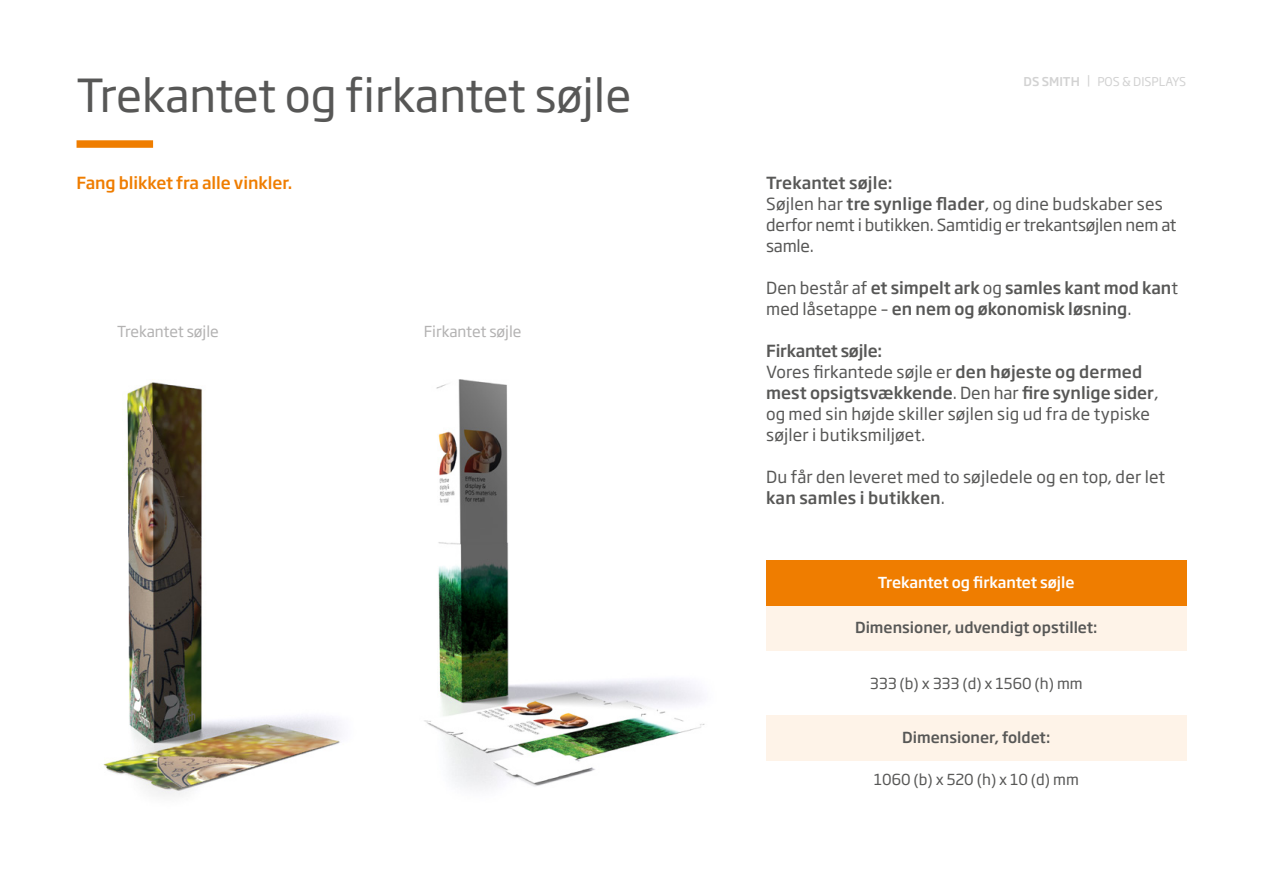
<style>
.page{position:relative;width:1263px;height:893px;background:#fff}
.page>*{position:absolute;margin:0;border:0;box-sizing:border-box;transform-origin:0 0}
.t1{font:45px "Soho Gothic Pro";color:#575756}
.t2{font:16.5px/21px "Soho Gothic Pro";letter-spacing:.01em;color:#575756}
.t3{font:16.5px/21px "Soho Gothic Pro";letter-spacing:-.01em;color:#575756}
.t4{font:500 16.5px/21px "Soho Gothic Pro";color:#575756}
.t5{font:500 16.5px "Soho Gothic Pro";letter-spacing:-.005em;color:#ef7d00}
.t6{font:500 15px "Soho Gothic Pro";color:#575756}
.t7{font:15px "Soho Gothic Pro";color:#575756}
.t8{font:15px "Soho Gothic Pro";color:#b3b2b2}
.t9{font:500 15px "Soho Gothic Pro";letter-spacing:-.015em;color:#fff}
.t10{font:12px "Soho Gothic Pro";color:#d2d2d2}
.s1{font-weight:500}
.s2{font-weight:400}
</style>
<div class="page">
<img style="left:103px;top:382px;width:238px;height:414px">
<div style="left:77px;top:140px;width:76px;height:8px;background:#ef7d00"></div>
<div style="left:766px;top:606px;width:420px;height:45px;background:#fef3e8"></div>
<div style="left:766px;top:561px;width:420px;height:45px;background:#ef7d00"></div>
<div style="left:766px;top:715px;width:420px;height:45px;background:#fef3e8"></div>
<img style="left:424px;top:379px;width:281px;height:409px">
<h1 class="t1" style="left:77px;top:60px;width:556px">Trekantet og firkantet søjle</h1>
<p class="t10" style="left:1023px;top:72px;width:164px"><span class="s1">DS SMITH</span> | POS &amp; DISPLAYS</p>
<p class="t5" style="left:77px;top:169px;width:217px">Fang blikket fra alle vinkler.</p>
<p class="t3" style="left:766px;top:171px;width:412px"><span class="s1">Trekantet søjle:<br></span>Søjlen har <span class="s1">tre synlige flader</span>, og dine budskaber ses derfor nemt i butikken. Samtidig er trekantsøjlen nem at samle.</p>
<p class="t4" style="left:766px;top:276px;width:413px"><span class="s2">Den består af</span> et simpelt ark <span class="s2">og</span> samles kant mod kan<span class="s2">t med låsetappe –</span> en nem og økonomisk løsning<span class="s2">.</span></p>
<p class="t2" style="left:766px;top:339px;width:394px"><span class="s1">Firkantet søjle:<br></span>Vores firkantede søjle er <span class="s1">den højeste og dermed mest opsigtsvækkende</span>. Den har <span class="s1">fire synlige sider</span>, og med sin højde skiller søjlen sig ud fra de typiske søjler i butiksmiljøet.</p>
<p class="t2" style="left:766px;top:465px;width:400px">Du får den leveret med to søjledele og en top, der let <span class="s1">kan samles i butikken</span>.</p>
<p class="t8" style="left:117px;top:320px;width:103px">Trekantet søjle</p>
<p class="t8" style="left:424px;top:320px;width:99px">Firkantet søjle</p>
<p class="t9" style="left:878px;top:571px;width:198px">Trekantet og firkantet søjle</p>
<p class="t6" style="left:855px;top:616px;width:244px">Dimensioner, udvendigt opstillet:</p>
<p class="t7" style="left:870px;top:672px;width:214px">333 (b) x 333 (d) x 1560 (h) mm</p>
<p class="t6" style="left:902px;top:725px;width:150px">Dimensioner, foldet:</p>
<p class="t7" style="left:874px;top:768px;width:207px">1060 (b) x 520 (h) x 10 (d) mm</p>
</div>
